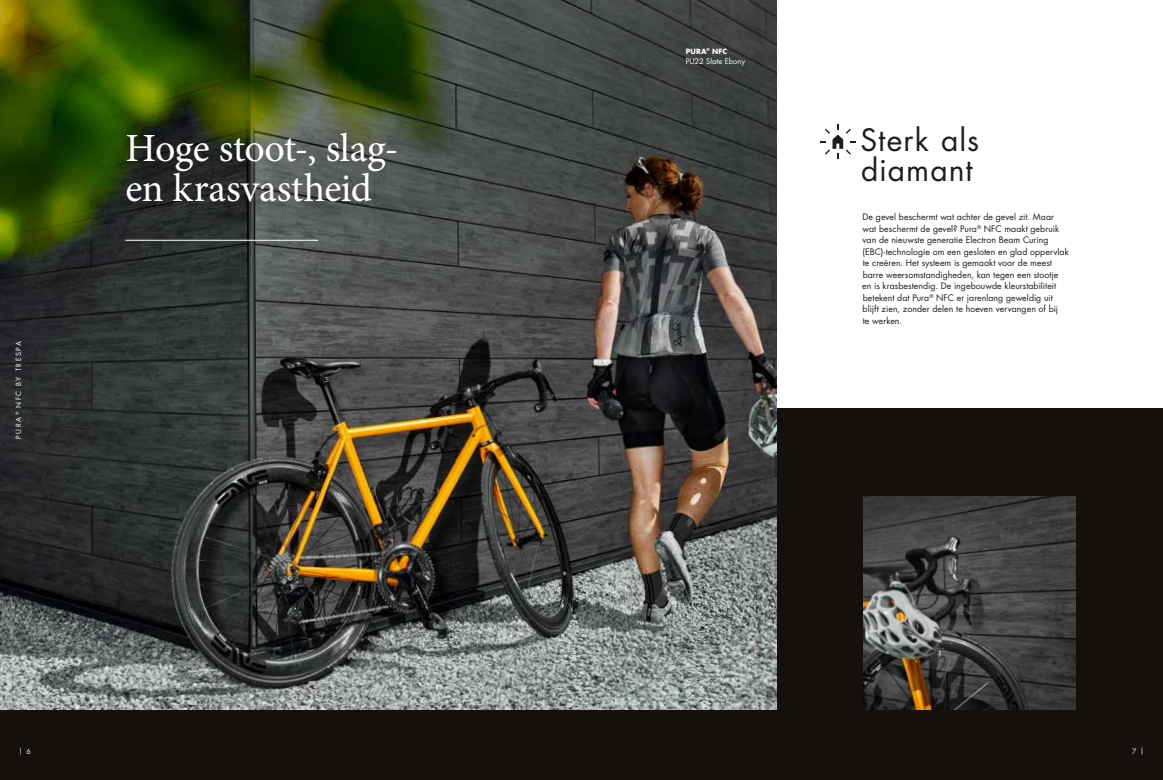
<style>
.page{position:relative;width:1163px;height:780px;background:#fff}
.page>*{position:absolute;margin:0;border:0;box-sizing:border-box;transform-origin:0 0}
.t1{font:40px/40px "Minion Pro";letter-spacing:-.01em;color:#fff}
.t2{font:30px/30px "Futura Std";letter-spacing:.035em;color:#1d1d1b}
.t3{font:8.8px/11.5px "Futura Std";letter-spacing:.005em;color:#1d1d1b}
.t4{font:7.5px "Futura Std";letter-spacing:.01em;color:#fff}
.t5{font:7px "Futura Std";letter-spacing:.21em;color:#fff}
.t6{font:700 7px "Futura Std";letter-spacing:.02em;color:#fff}
</style>
<div class="page">
<div style="left:0;top:408px;width:1162px;height:372px;background:#13100d"></div>
<img style="left:0;top:0;width:775px;height:709px">
<div style="left:267px;top:420px;width:12px;height:7px;background:#252525"></div>
<img style="left:863px;top:496px;width:212px;height:213px">
<hr style="left:126px;top:240px;width:192px;height:1px;background:#fff">
<svg style="left:820px;top:124px;width:35px;height:35px"></svg>
<p class="t6" style="left:685px;top:46px;width:43px">PURA<sup>®</sup> NFC</p>
<p class="t4" style="left:685px;top:56px;width:61px">PU22 Slate Ebony</p>
<p class="t5" style="left:14px;top:438px;width:99px;rotate:-90deg">PURA <sup>®</sup> NFC BY TRESPA</p>
<h1 class="t1" style="left:126px;top:128px;width:274px">Hoge stoot-, slag&shy;en krasvastheid</h1>
<h2 class="t2" style="left:860px;top:125px;width:120px">Sterk als diamant</h2>
<p class="t3" style="left:862px;top:211px;width:208px">De gevel beschermt wat achter de gevel zit. Maar wat beschermt de gevel? Pura<sup>®</sup> NFC maakt gebruik van de nieuwste generatie Electron Beam Curing (EBC)-technologie om een gesloten en glad oppervlak te creëren. Het systeem is gemaakt voor de meest barre weersomstandigheden, kan tegen een stootje en is krasbestendig. De ingebouwde kleurstabiliteit betekent dat Pura<sup>®</sup> NFC er jarenlang geweldig uit blijft zien, zonder delen te hoeven vervangen of bij<br>te werken.</p>
<p class="t5" style="left:19px;top:746px;width:5px">|</p>
<p class="t5" style="left:1139px;top:746px;width:5px">|</p>
<p class="t5" style="left:27px;top:746px;width:6px">6</p>
<p class="t5" style="left:1131px;top:746px;width:6px">7</p>
</div>
